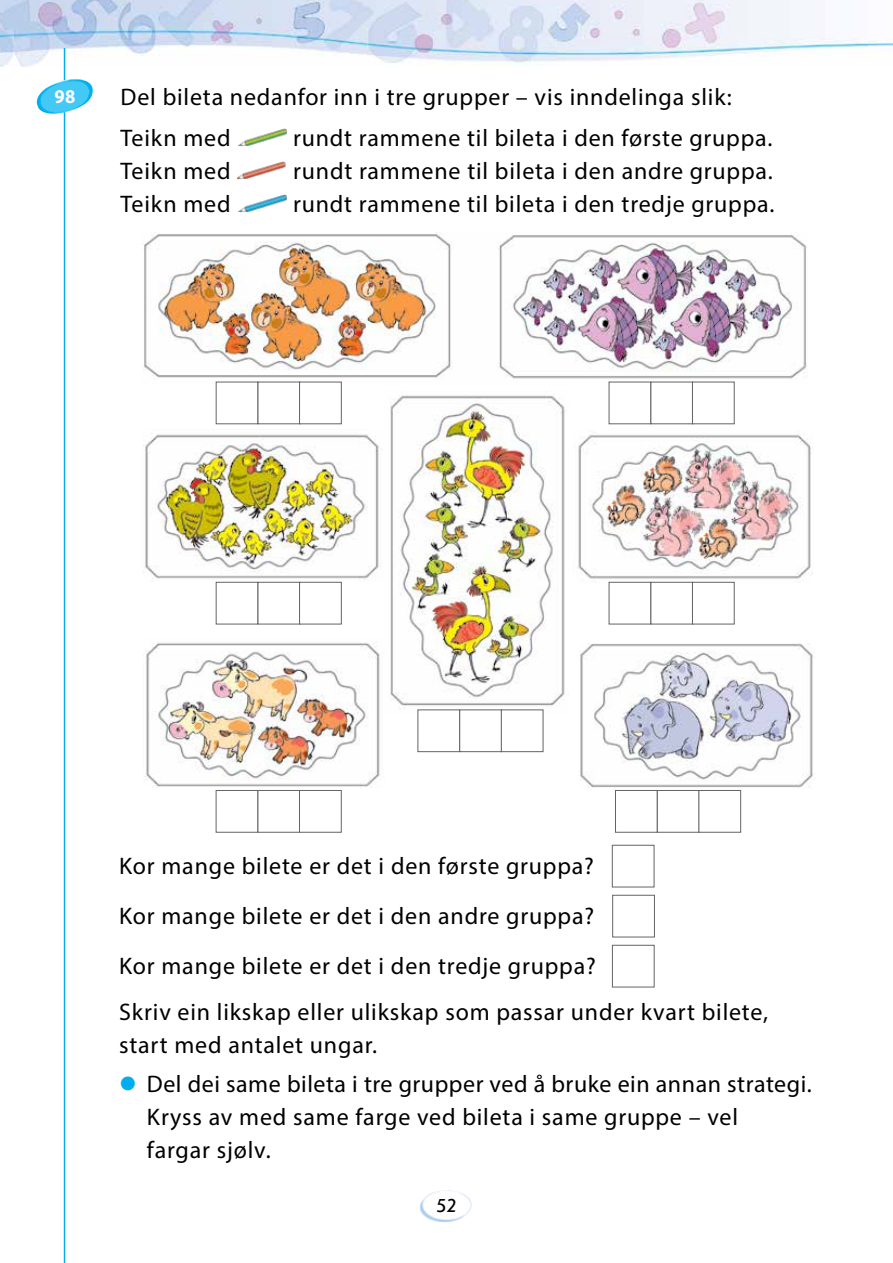
<style>
.page{position:relative;width:893px;height:1263px;background:#fff}
.page>*{position:absolute;margin:0;border:0;box-sizing:border-box;transform-origin:0 0}
.t1{font:24px/33px "Myriad Pro";letter-spacing:.035em;color:#000}
.t2{font:19.5px "Journal Sans C";color:#000}
.t3{font:700 19.5px "Myriad Pro";color:#fff;scale:.95 1}
</style>
<div class="page">
<img style="left:420px;top:1190px;width:52px;height:32px">
<img style="left:0;top:0;width:893px;height:66px">
<hr style="left:64px;top:48px;width:1px;height:1215px;background:#00aeef">
<img style="left:37px;top:79px;width:56px;height:35px">
<img style="left:238px;top:129px;width:48px;height:17px">
<img style="left:237px;top:162px;width:49px;height:17px">
<img style="left:238px;top:195px;width:48px;height:17px">
<div style="left:612px;top:845px;width:42px;height:42px;border:1px solid #636466"></div>
<div style="left:612px;top:895px;width:43px;height:42px;border:1px solid #636466"></div>
<div style="left:612px;top:945px;width:42px;height:42px;border:1px solid #636466"></div>
<img style="left:144px;top:232px;width:663px;height:153px">
<img style="left:143px;top:434px;width:236px;height:148px">
<div style="left:216px;top:582px;width:42px;height:42px;background:#fff;border:1px solid #636466"></div>
<div style="left:258px;top:582px;width:42px;height:42px;background:#fff;border:1px solid #636466"></div>
<div style="left:299px;top:582px;width:43px;height:42px;background:#fff;border:1px solid #636466"></div>
<img style="left:577px;top:434px;width:236px;height:149px">
<img style="left:390px;top:391px;width:175px;height:324px">
<div style="left:417px;top:709px;width:43px;height:43px;background:#fff;border:1px solid #636466"></div>
<div style="left:459px;top:709px;width:43px;height:43px;background:#fff;border:1px solid #636466"></div>
<div style="left:501px;top:709px;width:42px;height:43px;background:#fff;border:1px solid #636466"></div>
<img style="left:144px;top:643px;width:236px;height:145px">
<div style="left:216px;top:790px;width:42px;height:43px;background:#fff;border:1px solid #636466"></div>
<div style="left:258px;top:790px;width:42px;height:43px;background:#fff;border:1px solid #636466"></div>
<div style="left:299px;top:790px;width:43px;height:43px;background:#fff;border:1px solid #636466"></div>
<img style="left:579px;top:644px;width:234px;height:144px">
<div style="left:609px;top:382px;width:42px;height:42px;background:#fff;border:1px solid #636466"></div>
<div style="left:650px;top:382px;width:43px;height:42px;background:#fff;border:1px solid #636466"></div>
<div style="left:692px;top:382px;width:43px;height:42px;background:#fff;border:1px solid #636466"></div>
<div style="left:609px;top:582px;width:42px;height:42px;background:#fff;border:1px solid #636466"></div>
<div style="left:650px;top:582px;width:43px;height:42px;background:#fff;border:1px solid #636466"></div>
<div style="left:692px;top:582px;width:43px;height:42px;background:#fff;border:1px solid #636466"></div>
<div style="left:216px;top:382px;width:42px;height:42px;background:#fff;border:1px solid #636466"></div>
<div style="left:258px;top:382px;width:42px;height:42px;background:#fff;border:1px solid #636466"></div>
<div style="left:299px;top:382px;width:43px;height:42px;background:#fff;border:1px solid #636466"></div>
<div style="left:615px;top:790px;width:43px;height:43px;background:#fff;border:1px solid #636466"></div>
<div style="left:657px;top:790px;width:42px;height:43px;background:#fff;border:1px solid #636466"></div>
<div style="left:698px;top:790px;width:43px;height:43px;background:#fff;border:1px solid #636466"></div>
<p class="t3" style="left:54px;top:83px;width:24px">98</p>
<p class="t1" style="left:121px;top:75px;width:613px;line-height:41.5px">Del bileta nedanfor inn i tre grupper – vis inndelinga slik:<br>Teikn med</p>
<p class="t1" style="left:293px;top:121px;width:481px">rundt rammene til bileta i den første gruppa.</p>
<p class="t1" style="left:121px;top:154px;width:112px">Teikn med</p>
<p class="t1" style="left:293px;top:154px;width:481px">rundt rammene til bileta i den andre gruppa.</p>
<p class="t1" style="left:121px;top:187px;width:112px">Teikn med</p>
<p class="t1" style="left:293px;top:187px;width:483px">rundt rammene til bileta i den tredje gruppa.</p>
<p class="t1" style="left:119px;top:840px;width:478px;line-height:49.9px;text-align:justify">Kor mange bilete er det i den første gruppa?<br>Kor mange bilete er det i den andre gruppa?<br>Kor mange bilete er det i den tredje gruppa?</p>
<p class="t1" style="left:119px;top:995px;width:651px">Skriv ein likskap eller ulikskap som passar under kvart bilete, start med antalet ungar.</p>
<p class="t1" style="left:147px;top:1067px;width:666px;text-indent:-26px"><sup>●</sup> Del dei same bileta i tre grupper ved å bruke ein annan strategi.<br>Kryss av med same farge ved bileta i same gruppe – vel<br>fargar sjølv.</p>
<p class="t2" style="left:436px;top:1196px;width:22px">52</p>
</div>
